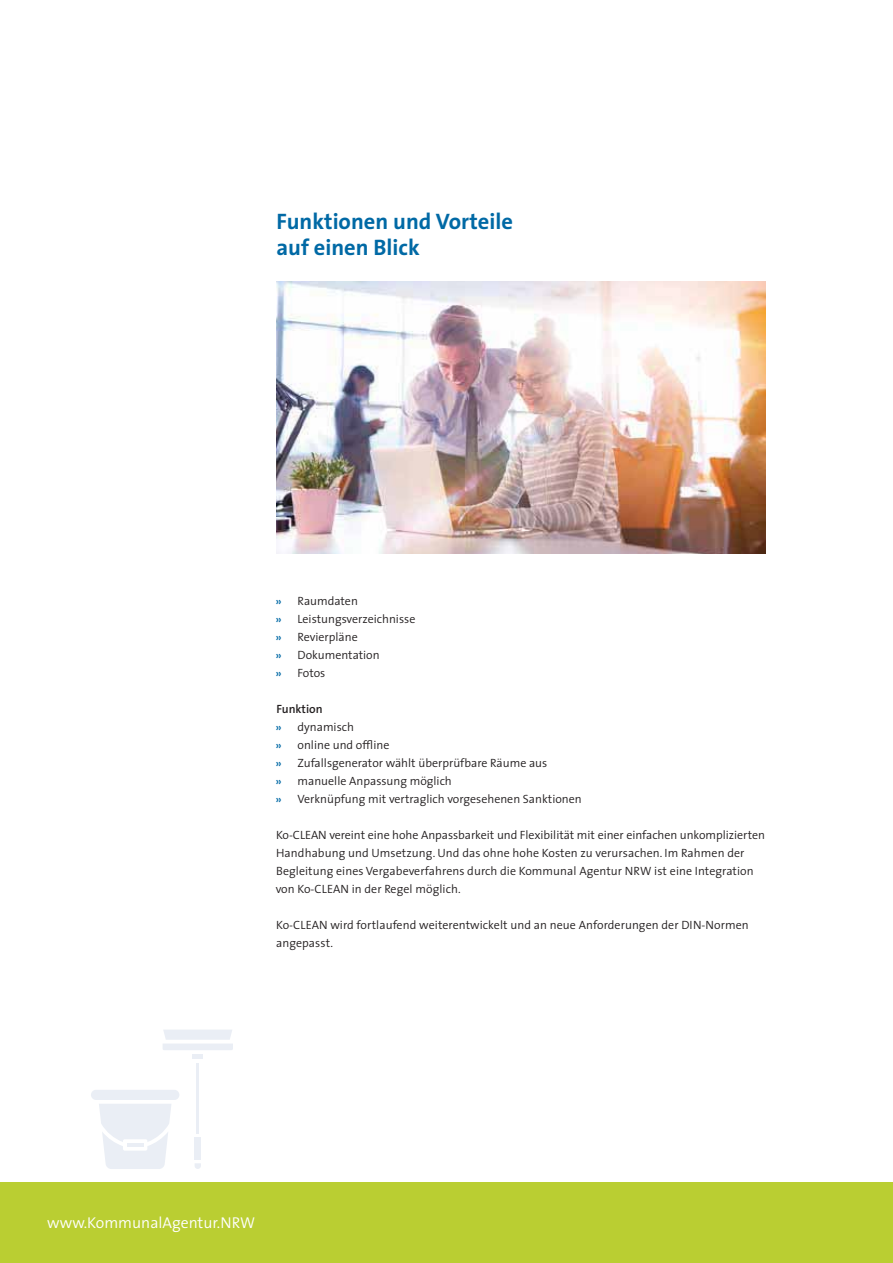
<style>
.page{position:relative;width:893px;height:1263px;background:#fff}
.page>*{position:absolute;margin:0;border:0;box-sizing:border-box;transform-origin:0 0}
.t1{font:700 22.5px/25.8px "The Sans";color:#0069a5}
.t2{font:300 15.75px "The Sans";color:#fff}
.t3{font:300 12px/18px "The Sans";color:#231f20}
.s1{font-weight:600;color:#0069a5}
.s2{font-weight:600}
</style>
<div class="page">
<div style="left:0;top:1182px;width:893px;height:81px;background:#bace32"></div>
<img style="left:276px;top:282px;width:489px;height:272px">
<svg style="left:195px;top:1163px;width:6px;height:6px"></svg>
<div style="left:195px;top:1137px;width:6px;height:23px;background:#eaeef5"></div>
<svg style="left:163px;top:1030px;width:70px;height:20px"></svg>
<div style="left:193px;top:1054px;width:10px;height:5px;background:#eaeef5"></div>
<hr style="left:196px;top:1063px;width:3px;height:71px;background:#eaeef5">
<svg style="left:99px;top:1104px;width:72px;height:65px"></svg>
<div style="left:91px;top:1090px;width:88px;height:10px;background:#eaeef5;border-radius:5px"></div>
<h1 class="t1" style="left:276px;top:210px;width:238px">Funktionen und Vorteile auf einen Blick</h1>
<p class="t3" style="left:275px;top:593px;width:141px"><span class="s1">»</span> Raumdaten<br><span class="s1">»</span> Leistungsverzeichnisse <span class="s1">»</span> Revierpläne<br><span class="s1">»</span> Dokumentation<br><span class="s1">»</span> Fotos</p>
<p class="t3" style="left:275px;top:701px;width:308px"><span class="s2">Funktion<br></span><span class="s1">»</span> dynamisch<br><span class="s1">»</span> online und offline<br><span class="s1">»</span> Zufallsgenerator wählt überprüfbare Räume aus<br><span class="s1">»</span> manuelle Anpassung möglich<br><span class="s1">»</span> Verknüpfung mit vertraglich vorgesehenen Sanktionen</p>
<p class="t3" style="left:276px;top:827px;width:491px">Ko-CLEAN vereint eine hohe Anpassbarkeit und Flexibilität mit einer einfachen unkomplizierten Handhabung und Umsetzung. Und das ohne hohe Kosten zu verursachen. Im Rahmen der Begleitung eines Vergabeverfahrens durch die Kommunal Agentur NRW ist eine Integration von Ko-CLEAN in der Regel möglich.</p>
<p class="t3" style="left:276px;top:917px;width:474px">Ko-CLEAN wird fortlaufend weiterentwickelt und an neue Anforderungen der DIN-Normen angepasst.</p>
<h2 class="t2" style="left:47px;top:1216px;width:210px">www.KommunalAgentur.NRW</h2>
</div>
